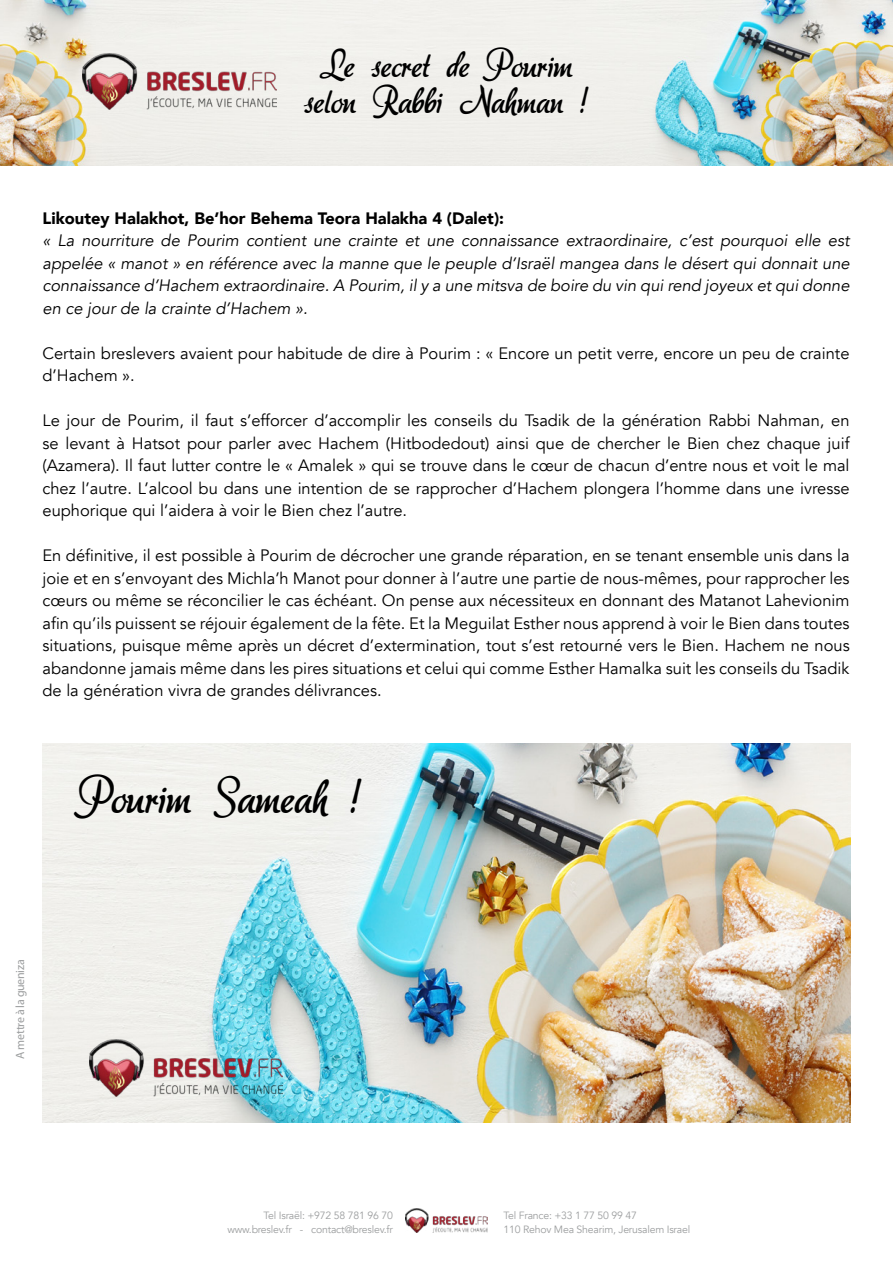
<style>
.page{position:relative;width:893px;height:1263px;background:#fff}
.page>*{position:absolute;margin:0;border:0;box-sizing:border-box;transform-origin:0 0}
.t1{font:45px "aka Dora";letter-spacing:-.01em;color:#000}
.t2{font:34.5px/36px "aka Dora";letter-spacing:-.01em;color:#000;text-align:center}
.t3{font:16.5px/22.5px "Avenir";color:#000;text-align:justify}
.t4{font:italic 16.5px/22.5px "Avenir";color:#000;text-align:justify}
.t5{font:900 16.5px "Avenir";color:#000}
.t6{font:12px "Myriad Pro";letter-spacing:-.025em;color:#9c9e9f}
.t7{font:10.5px/13.5px "Avenir";letter-spacing:-.02em;color:#9c9e9f}
</style>
<div class="page">
<img style="left:0;top:0;width:893px;height:166px">
<img style="left:83px;top:53px;width:193px;height:57px">
<img style="left:43px;top:743px;width:807px;height:380px">
<img style="left:89px;top:1040px;width:194px;height:56px">
<img style="left:406px;top:1209px;width:81px;height:24px">
<h2 class="t2" style="left:304px;top:46px;width:286px">Le secret de Pourim selon Rabbi Nahman !</h2>
<p class="t5" style="left:43px;top:204px;width:463px">Likoutey Halakhot, Be’hor Behema Teora Halakha 4 (Dalet):</p>
<p class="t4" style="left:43px;top:230px;width:809px">« La nourriture de Pourim contient une crainte et une connaissance extraordinaire, c’est pourquoi elle est appelée « manot » en référence avec la manne que le peuple d’Israël mangea dans le désert qui donnait une connaissance d’Hachem extraordinaire. A Pourim, il y a une mitsva de boire du vin qui rend joyeux et qui donne en ce jour de la crainte d’Hachem ».</p>
<p class="t3" style="left:43px;top:342px;width:808px">Certain breslevers avaient pour habitude de dire à Pourim : « Encore un petit verre, encore un peu de crainte d’Hachem ».</p>
<p class="t3" style="left:43px;top:410px;width:809px">Le jour de Pourim, il faut s’efforcer d’accomplir les conseils du Tsadik de la génération Rabbi Nahman, en se levant à Hatsot pour parler avec Hachem (Hitbodedout) ainsi que de chercher le Bien chez chaque juif (Azamera). Il faut lutter contre le « Amalek » qui se trouve dans le cœur de chacun d’entre nous et voit le mal chez l’autre. L’alcool bu dans une intention de se rapprocher d’Hachem plongera l’homme dans une ivresse euphorique qui l’aidera à voir le Bien chez l’autre.</p>
<p class="t3" style="left:43px;top:545px;width:809px">En définitive, il est possible à Pourim de décrocher une grande réparation, en se tenant ensemble unis dans la joie et en s’envoyant des Michla’h Manot pour donner à l’autre une partie de nous-mêmes, pour rapprocher les cœurs ou même se réconcilier le cas échéant. On pense aux nécessiteux en donnant des Matanot Lahevionim afin qu’ils puissent se réjouir également de la fête. Et la Meguilat Esther nous apprend à voir le Bien dans toutes situations, puisque même après un décret d’extermination, tout s’est retourné vers le Bien. Hachem ne nous abandonne jamais même dans les pires situations et celui qui comme Esther Hamalka suit les conseils du Tsadik de la génération vivra de grandes délivrances.</p>
<h1 class="t1" style="left:79px;top:766px;width:284px">Pourim Sameah !</h1>
<p class="t6" style="left:13px;top:1059px;width:101px;rotate:-90deg">A mettre à la gueniza</p>
<p class="t7" style="left:227px;top:1209px;width:167px;text-align:right">Tel Israël: +972 58 781 96 70 www.breslev.fr - contact@breslev.fr</p>
<p class="t7" style="left:503px;top:1209px;width:188px">Tel France: +33 1 77 50 99 47<br>110 Rehov Mea Shearim, Jerusalem Israel</p>
</div>
